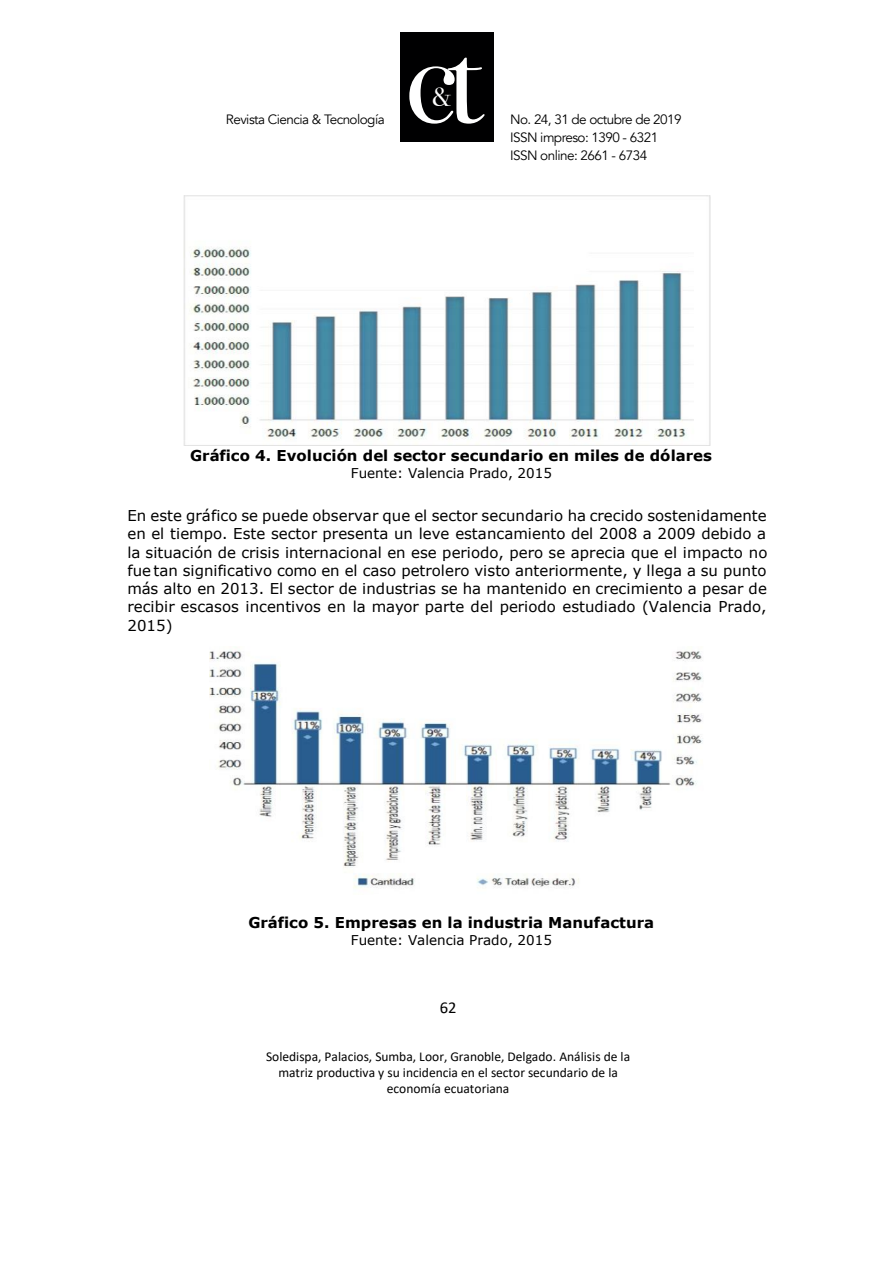
<style>
.page{position:relative;width:894px;height:1264px;background:#fff}
.page>*{position:absolute;margin:0;border:0;box-sizing:border-box;transform-origin:0 0}
.t1{font:26.4px "Bodoni Svty Two OSITCTT";color:#fff}
.t2{font:16.5px "Calibri";color:#000}
.t3{font:15px/18.3px "Verdana";color:#000;text-align:justify}
.t4{font:700 15px "Verdana";color:#000}
.t5{font:13.5px/16.4px "Calibri";color:#000;text-align:center}
.t6{font:13.5px/18px "Avenir";letter-spacing:-.04em;color:#000001}
.t7{font:13.5px "Verdana";color:#000}
</style>
<div class="page">
<img style="left:209px;top:651px;width:494px;height:237px">
<img style="left:183px;top:195px;width:527px;height:250px">
<div style="left:400px;top:33px;width:93px;height:109px;background:#000001"></div>
<svg style="left:409px;top:58px;width:75px;height:66px"></svg>
<p class="t6" style="left:226px;top:111px;width:160px">Revista Ciencia &amp; Tecnología</p>
<h1 class="t1" style="left:432px;top:81px;width:21px">&amp;</h1>
<p class="t6" style="left:510px;top:111px;width:173px">No. 24, 31 de octubre de 2019</p>
<p class="t6" style="left:510px;top:129px;width:149px">ISSN impreso: 1390 - 6321<br>ISSN online: 2661 - 6734</p>
<p class="t4" style="left:190px;top:444px;width:523px">Gráfico 4. Evolución del sector secundario en miles de dólares</p>
<p class="t7" style="left:351px;top:463px;width:202px">Fuente: Valencia Prado, 2015</p>
<p class="t3" style="left:127px;top:506px;width:641px">En este gráfico se puede observar que el sector secundario ha crecido sostenidamente en el tiempo. Este sector presenta un leve estancamiento del 2008 a 2009 debido a la situación de crisis internacional en ese periodo, pero se aprecia que el impacto no fue tan significativo como en el caso petrolero visto anteriormente, y llega a su punto más alto en 2013. El sector de industrias se ha mantenido en crecimiento a pesar de recibir escasos incentivos en la mayor parte del periodo estudiado (Valencia Prado, 2015)</p>
<p class="t4" style="left:248px;top:911px;width:407px">Gráfico 5. Empresas en la industria Manufactura</p>
<p class="t7" style="left:351px;top:930px;width:202px">Fuente: Valencia Prado, 2015</p>
<p class="t2" style="left:439px;top:995px;width:18px">62</p>
<p class="t5" style="left:266px;top:1047px;width:365px">Soledispa, Palacios, Sumba, Loor, Granoble, Delgado. Análisis de la matriz productiva y su incidencia en el sector secundario de la economía ecuatoriana</p>
</div>
